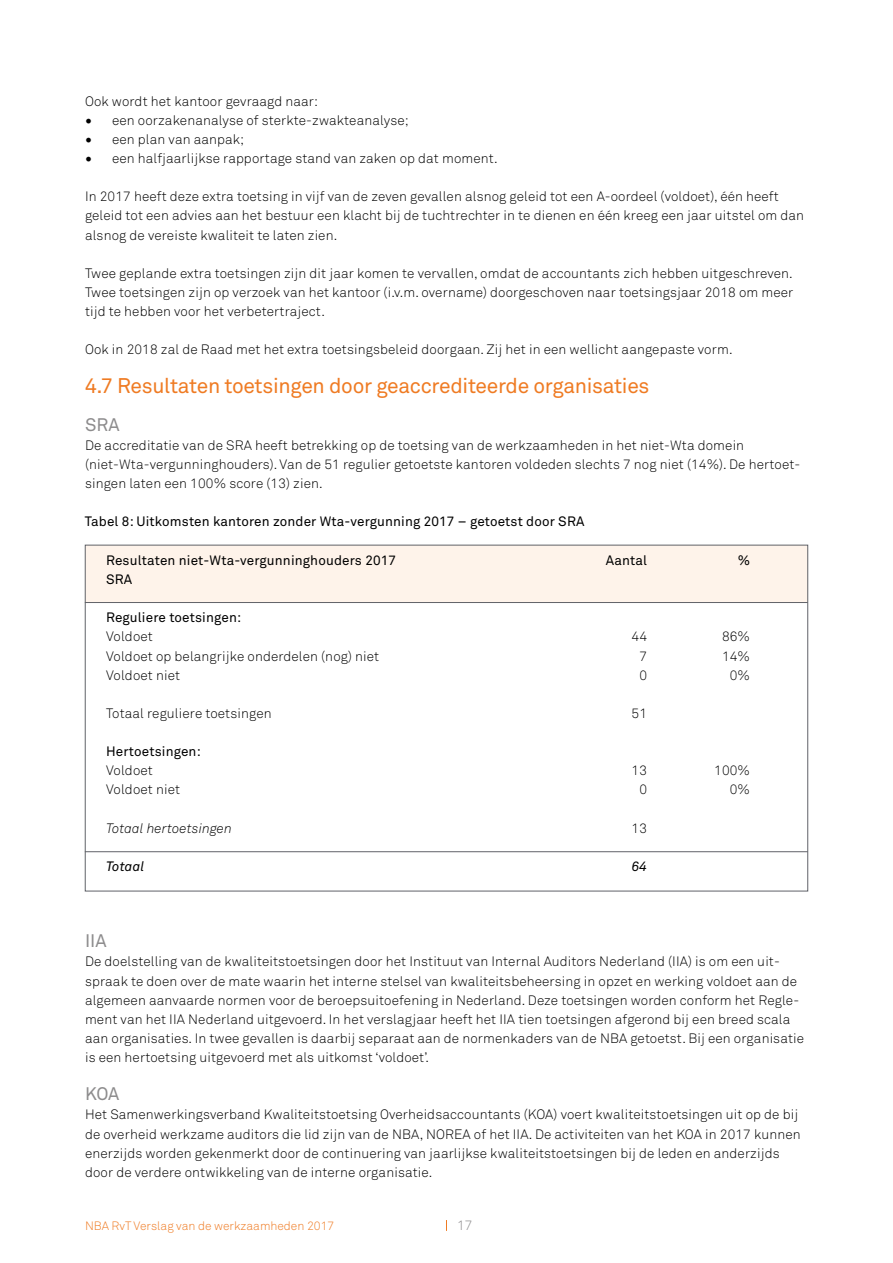
<style>
.page{position:relative;width:893px;height:1263px;background:#fff}
.page>*{position:absolute;margin:0;border:0;box-sizing:border-box;transform-origin:0 0}
.t1{font:21px "Akkurat";letter-spacing:-.015em;color:#ef7b23}
.t2{font:18px "Akkurat Pro";color:#8d8c8d}
.t3{font:300 13.5px/19.2px "Akkurat";letter-spacing:.01em;color:#000}
.t4{font:13.5px "Akkurat";letter-spacing:.01em;color:#000}
.t5{font:13.5px/19.2px "Akkurat Pro";letter-spacing:.01em;color:#000}
.t6{font:italic 13.5px "Akkurat Light Pro";letter-spacing:.01em;color:#000}
.t7{font:italic 13.5px "Akkurat";letter-spacing:.01em;color:#000}
.t8{font:300 13.5px "Akkurat";color:#8d8c8d}
.t9{font:300 12px "Akkurat";color:#ef7b23}
.s1{font-family:"Minion Pro";font-weight:400;font-size:18px}
</style>
<div class="page">
<div style="left:85px;top:545px;width:723px;height:57px;background:#fef3ea"></div>
<hr style="left:85px;top:851px;width:723px;height:1px;background:#606268">
<hr style="left:85px;top:602px;width:723px;height:1px;background:#606268">
<p class="t3" style="left:85px;top:92px;width:235px">Ook wordt het kantoor gevraagd naar:</p>
<p class="t3" style="left:85px;top:111px;width:325px"><span class="s1">•</span> een oorzakenanalyse of sterkte-zwakteanalyse;</p>
<p class="t3" style="left:85px;top:130px;width:161px"><span class="s1">•</span> een plan van aanpak;</p>
<p class="t3" style="left:85px;top:149px;width:414px"><span class="s1">•</span> een halfjaarlijkse rapportage stand van zaken op dat moment.</p>
<p class="t3" style="left:85px;top:187px;width:720px">In 2017 heeft deze extra toetsing in vijf van de zeven gevallen alsnog geleid tot een A-oordeel (voldoet), één heeft geleid tot een advies aan het bestuur een klacht bij de tuchtrechter in te dienen en één kreeg een jaar uitstel om dan alsnog de vereiste kwaliteit te laten zien.</p>
<p class="t3" style="left:85px;top:264px;width:710px;text-align:justify">Twee geplande extra toetsingen zijn dit jaar komen te vervallen, omdat de accountants zich hebben uitgeschreven.<br>Twee toetsingen zijn op verzoek van het kantoor (i.v.m. overname) doorgeschoven naar toetsingsjaar 2018 om meer tijd te hebben voor het verbetertraject.</p>
<p class="t3" style="left:85px;top:340px;width:649px">Ook in 2018 zal de Raad met het extra toetsingsbeleid doorgaan. Zij het in een wellicht aangepaste vorm.</p>
<h1 class="t1" style="left:85px;top:373px;width:566px">4.7 Resultaten toetsingen door geaccrediteerde organisaties</h1>
<h2 class="t2" style="left:85px;top:414px;width:36px">SRA</h2>
<p class="t3" style="left:85px;top:436px;width:717px">De accreditatie van de SRA heeft betrekking op de toetsing van de werkzaamheden in het niet-Wta domein (niet-Wta-vergunninghouders). Van de 51 regulier getoetste kantoren voldeden slechts 7 nog niet (14%). De hertoet&shy;singen laten een 100% score (13) zien.</p>
<p class="t4" style="left:85px;top:514px;width:501px">Tabel 8: Uitkomsten kantoren zonder Wta-vergunning 2017 – getoetst door SRA</p>
<p class="t5" style="left:106px;top:551px;width:291px">Resultaten niet-Wta-vergunninghouders 2017<br>SRA</p>
<p class="t4" style="left:106px;top:610px;width:137px">Reguliere toetsingen:</p>
<p class="t3" style="left:106px;top:627px;width:275px">Voldoet<br>Voldoet op belangrijke onderdelen (nog) niet<br>Voldoet niet</p>
<p class="t3" style="left:106px;top:704px;width:167px">Totaal reguliere toetsingen</p>
<p class="t4" style="left:106px;top:743px;width:96px">Hertoetsingen:</p>
<p class="t3" style="left:106px;top:761px;width:75px">Voldoet<br>Voldoet niet</p>
<p class="t6" style="left:106px;top:820px;width:127px">Totaal hertoetsingen</p>
<p class="t7" style="left:106px;top:858px;width:40px">Totaal</p>
<p class="t5" style="left:606px;top:551px;width:43px">Aantal</p>
<p class="t3" style="left:631px;top:627px;width:17px;text-align:center">44<br>7<br>0</p>
<p class="t3" style="left:631px;top:704px;width:17px">51</p>
<p class="t3" style="left:631px;top:761px;width:17px;text-align:center">13<br>0</p>
<p class="t3" style="left:631px;top:819px;width:17px">13</p>
<p class="t7" style="left:632px;top:858px;width:17px">64</p>
<p class="t5" style="left:738px;top:551px;width:14px">%</p>
<p class="t3" style="left:722px;top:627px;width:30px;text-align:center">86%<br>14%<br>0%</p>
<p class="t3" style="left:714px;top:761px;width:37px;text-align:right">100%<br>0%</p>
<h2 class="t2" style="left:85px;top:930px;width:23px">IIA</h2>
<p class="t3" style="left:85px;top:952px;width:720px">De doelstelling van de kwaliteitstoetsingen door het Instituut van Internal Auditors Nederland (IIA) is om een uit&shy;spraak te doen over de mate waarin het interne stelsel van kwaliteitsbeheersing in opzet en werking voldoet aan de algemeen aanvaarde normen voor de beroepsuitoefening in Nederland. Deze toetsingen worden conform het Regle&shy;ment van het IIA Nederland uitgevoerd. In het verslagjaar heeft het IIA tien toetsingen afgerond bij een breed scala aan organisaties. In twee gevallen is daarbij separaat aan de normenkaders van de NBA getoetst. Bij een organisatie is een hertoetsing uitgevoerd met als uitkomst ‘voldoet’.</p>
<h2 class="t2" style="left:85px;top:1083px;width:36px">KOA</h2>
<p class="t3" style="left:85px;top:1105px;width:717px">Het Samenwerkingsverband Kwaliteitstoetsing Overheidsaccountants (KOA) voert kwaliteitstoetsingen uit op de bij de overheid werkzame auditors die lid zijn van de NBA, NOREA of het IIA. De activiteiten van het KOA in 2017 kunnen enerzijds worden gekenmerkt door de continuering van jaarlijkse kwaliteitstoetsingen bij de leden en anderzijds door de verdere ontwikkeling van de interne organisatie.</p>
<p class="t9" style="left:85px;top:1218px;width:251px">NBA RvT Verslag van de werkzaamheden 2017</p>
<p class="t8" style="left:457px;top:1217px;width:17px">17</p>
</div>
